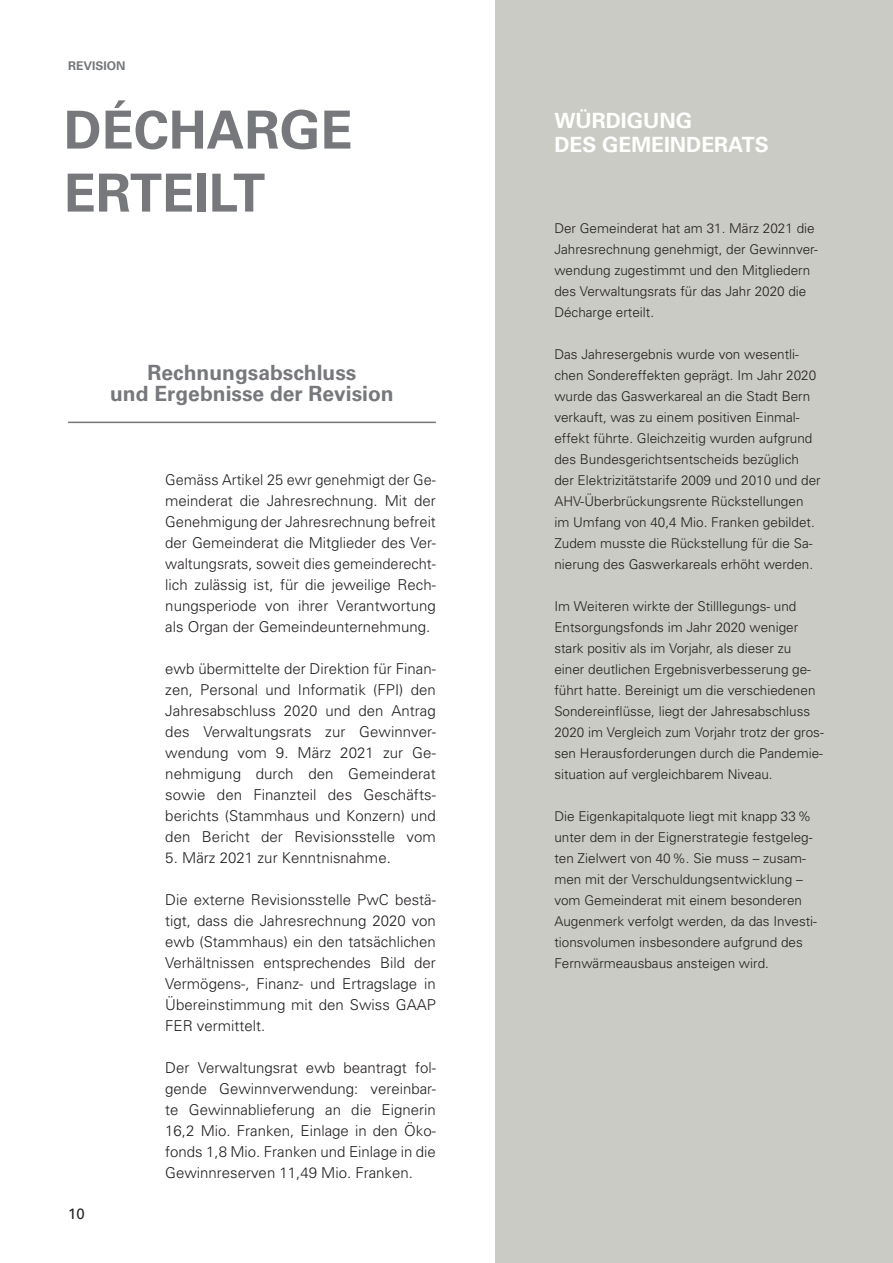
<style>
.page{position:relative;width:893px;height:1263px;background:#fff}
.page>*{position:absolute;margin:0;border:0;box-sizing:border-box;transform-origin:0 0}
.t1{font:700 52.5px/63px "Univers";color:#76787b}
.t2{font:700 21px/21px "Univers";color:#76787b;text-align:center}
.t3{font:700 21px/24px "Univers";color:#fff}
.t4{font:300 15px/21px "Univers";color:#231f20;text-align:justify}
.t5{font:15px "Univers";color:#231f20}
.t6{font:300 13.5px/21px "Univers";color:#231f20}
.t7{font:700 12px "Univers";color:#76787b}
</style>
<div class="page">
<div style="left:495px;top:0;width:398px;height:1263px;background:#cacbc4"></div>
<hr style="left:68px;top:422px;width:368px;height:1px;background:#76787b">
<p class="t7" style="left:68px;top:58px;width:59px">REVISION</p>
<h1 class="t1" style="left:64px;top:99px;width:290px">DÉCHARGE<br>ERTEILT</h1>
<h2 class="t2" style="left:110px;top:362px;width:285px">Rechnungsabschluss<br>und Ergebnisse der Revision</h2>
<p class="t5" style="left:68px;top:1205px;width:18px">10</p>
<p class="t4" style="left:165px;top:469px;width:272px">Gemäss Artikel 25 ewr genehmigt der Ge&shy;meinderat die Jahresrechnung. Mit der Genehmigung der Jahresrechnung befreit der Gemeinderat die Mitglieder des Ver&shy;waltungsrats, soweit dies gemeinderecht&shy;lich zulässig ist, für die jeweilige Rech&shy;nungsperiode von ihrer Verantwortung als Organ der Gemeindeunternehmung.</p>
<p class="t4" style="left:165px;top:658px;width:272px">ewb übermittelte der Direktion für Finan&shy;zen, Personal und Informatik (FPI) den Jahresabschluss 2020 und den Antrag des Verwaltungsrats zur Gewinnver&shy;wendung vom 9. März 2021 zur Ge&shy;nehmigung durch den Gemeinderat sowie den Finanzteil des Geschäfts&shy;berichts (Stammhaus und Konzern) und den Bericht der Revisionsstelle vom</p>
<p class="t4" style="left:165px;top:847px;width:227px">5. März 2021 zur Kenntnisnahme.</p>
<p class="t4" style="left:165px;top:889px;width:272px">Die externe Revisionsstelle PwC bestä&shy;tigt, dass die Jahresrechnung 2020 von ewb (Stammhaus) ein den tatsächlichen Verhältnissen entsprechendes Bild der Vermögens-, Finanz- und Ertragslage in Übereinstimmung mit den Swiss GAAP FER vermittelt.</p>
<p class="t4" style="left:165px;top:1057px;width:272px">Der Verwaltungsrat ewb beantragt fol&shy;gende Gewinnverwendung: vereinbar&shy;te Gewinnablieferung an die Eignerin 16,2 Mio. Franken, Einlage in den Öko&shy;fonds 1,8 Mio. Franken und Einlage in die Gewinnreserven 11,49 Mio. Franken.</p>
<h2 class="t3" style="left:554px;top:108px;width:216px">WÜRDIGUNG<br>DES GEMEINDERATS</h2>
<p class="t6" style="left:554px;top:217px;width:265px">Der Gemeinderat hat am 31. März 2021 die Jahresrechnung genehmigt, der Gewinnver&shy;wendung zugestimmt und den Mitgliedern des Verwaltungsrats für das Jahr 2020 die Décharge erteilt.</p>
<p class="t6" style="left:554px;top:343px;width:268px">Das Jahresergebnis wurde von wesentli&shy;chen Sondereffekten geprägt. Im Jahr 2020 wurde das Gaswerkareal an die Stadt Bern verkauft, was zu einem positiven Einmal&shy;effekt führte. Gleichzeitig wurden aufgrund des Bundesgerichtsentscheids bezüglich der Elektrizitätstarife 2009 und 2010 und der AHV-Überbrückungsrente Rückstellungen im Umfang von 40,4 Mio. Franken gebildet.<br>Zudem musste die Rückstellung für die Sa&shy;nierung des Gaswerkareals erhöht werden.</p>
<p class="t6" style="left:554px;top:595px;width:271px">Im Weiteren wirkte der Stilllegungs- und Entsorgungsfonds im Jahr 2020 weniger stark positiv als im Vorjahr, als dieser zu einer deutlichen Ergebnisverbesserung ge&shy;führt hatte. Bereinigt um die verschiedenen Sondereinflüsse, liegt der Jahresabschluss 2020 im Vergleich zum Vorjahr trotz der gros&shy;sen Herausforderungen durch die Pandemie&shy;situation auf vergleichbarem Niveau.</p>
<p class="t6" style="left:554px;top:805px;width:264px">Die Eigenkapitalquote liegt mit knapp 33% unter dem in der Eignerstrategie festgeleg&shy;ten Zielwert von 40%. Sie muss – zusam&shy;men mit der Verschuldungsentwicklung – vom Gemeinderat mit einem besonderen Augenmerk verfolgt werden, da das Investi&shy;tionsvolumen insbesondere aufgrund des Fernwärmeausbaus ansteigen wird.</p>
</div>
